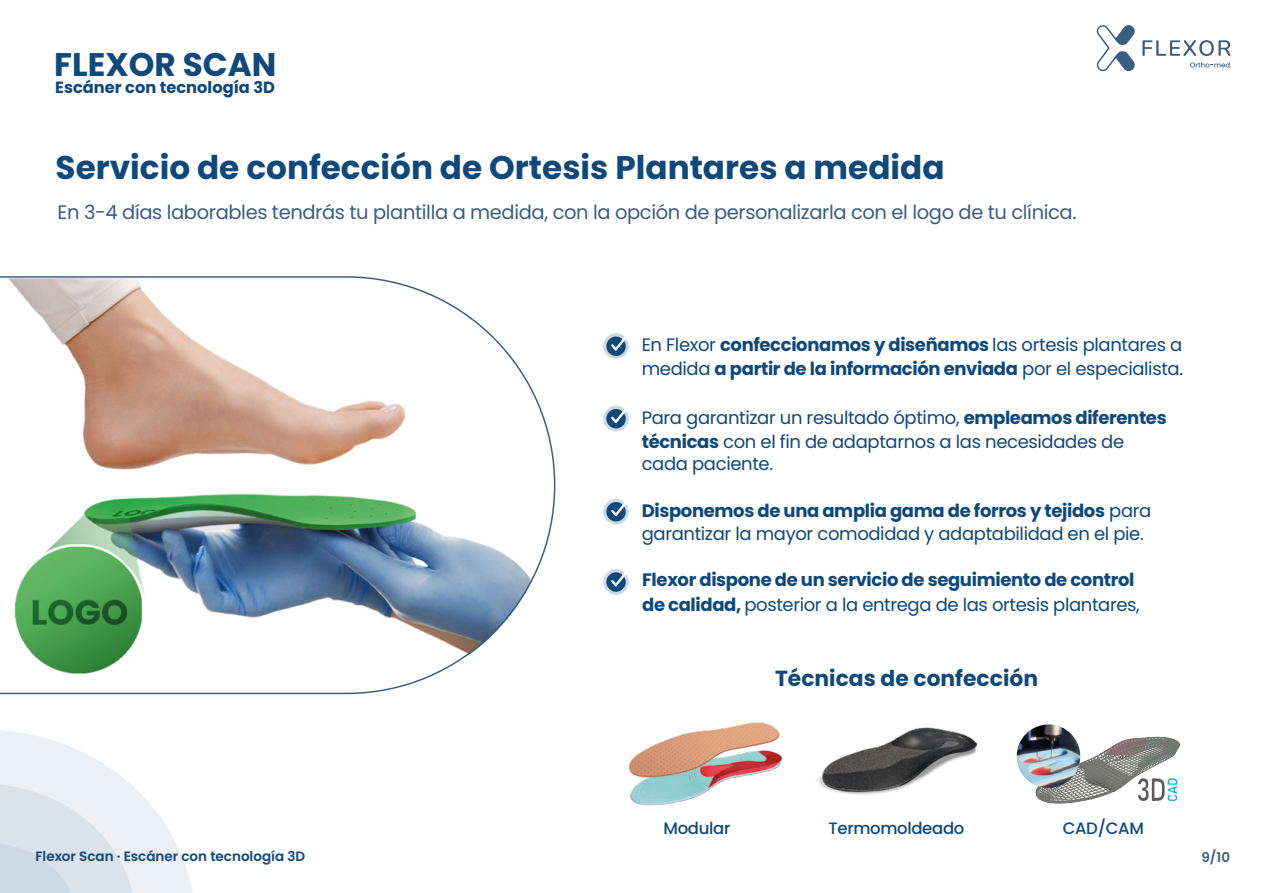
<style>
.page{position:relative;width:1263px;height:893px;background:#fff}
.page>*{position:absolute;margin:0;border:0;box-sizing:border-box;transform-origin:0 0}
.t1{font:700 32.7px "Poppins";color:#0f497b}
.t2{font:700 21.9px "Poppins";color:#0f497b}
.t3{font:19.5px "Poppins";letter-spacing:-.02em;color:#3c5d82}
.t4{font:700 18px/24.2px "Poppins";letter-spacing:-.02em;color:#0f497b}
.t5{font:18px/24.2px "Poppins";letter-spacing:-.02em;color:#0f497b}
.t6{font:500 16.5px "Poppins";letter-spacing:-.02em;color:#0f497b}
.t7{font:700 16.2px "Poppins";color:#0f497b}
.t8{font:600 13.5px "Poppins";color:#0f497b}
.t9{font:600 13.5px "Poppins";color:#3e5e82}
.s1{font-weight:400}
.s2{font-weight:700}
</style>
<div class="page">
<svg style="left:0;top:730px;width:193px;height:163px"></svg>
<svg style="left:0;top:276px;width:556px;height:419px"></svg>
<svg style="left:1142px;top:40px;width:88px;height:16px"></svg>
<svg style="left:1097px;top:25px;width:38px;height:46px"></svg>
<svg style="left:1190px;top:62px;width:39px;height:6px"></svg>
<svg style="left:603px;top:333px;width:26px;height:26px"></svg>
<div style="left:606px;top:336px;width:20px;height:20px;background:#0f497b;border-radius:50%"></div>
<svg style="left:611px;top:334px;width:17px;height:17px"></svg>
<svg style="left:603px;top:406px;width:26px;height:25px"></svg>
<div style="left:606px;top:409px;width:20px;height:19px;background:#0f497b;border-radius:50%"></div>
<svg style="left:611px;top:407px;width:17px;height:16px"></svg>
<svg style="left:603px;top:499px;width:26px;height:25px"></svg>
<div style="left:606px;top:502px;width:20px;height:19px;background:#0f497b;border-radius:50%"></div>
<svg style="left:611px;top:500px;width:17px;height:16px"></svg>
<svg style="left:603px;top:569px;width:26px;height:26px"></svg>
<svg style="left:606px;top:572px;width:20px;height:20px"></svg>
<svg style="left:611px;top:570px;width:17px;height:16px"></svg>
<img style="left:818px;top:727px;width:160px;height:68px">
<svg style="left:1036px;top:737px;width:143px;height:66px"></svg>
<img style="left:1017px;top:724px;width:63px;height:64px;border-radius:32px">
<img style="left:629px;top:722px;width:154px;height:84px">
<h1 class="t1" style="left:54px;top:46px;width:224px">FLEXOR SCAN</h1>
<p class="t7" style="left:55px;top:78px;width:221px">Escáner con tecnología 3D</p>
<h1 class="t1" style="left:56px;top:149px;width:890px">Servicio de confección de Ortesis Plantares a medida</h1>
<p class="t3" style="left:58px;top:201px;width:1020px">En 3-4 días laborables tendrás tu plantilla a medida, con la opción de personalizarla con el logo de tu clínica.</p>
<p class="t4" style="left:642px;top:333px;width:543px"><span class="s1">En Flexor</span> confeccionamos y diseñamos <span class="s1">las ortesis plantares a medida</span> a partir de la información enviada <span class="s1">por el especialista.</span></p>
<p class="t5" style="left:642px;top:405px;width:526px">Para garantizar un resultado óptimo, <span class="s2">empleamos diferentes técnicas</span> con el fin de adaptarnos a las necesidades de</p>
<p class="t5" style="left:642px;top:452px;width:133px">cada paciente.</p>
<p class="t5" style="left:642px;top:500px;width:511px;line-height:22.5px"><span class="s2">Disponemos de una amplia gama de forros y tejidos</span> para garantizar la mayor comodidad y adaptabilidad en el pie.</p>
<p class="t4" style="left:642px;top:568px;width:499px">Flexor dispone de un servicio de seguimiento de control de calidad, <span class="s1">posterior a la entrega de las ortesis plantares,</span></p>
<p class="t2" style="left:775px;top:665px;width:265px">Técnicas de confección</p>
<p class="t6" style="left:663px;top:819px;width:68px">Modular</p>
<p class="t6" style="left:828px;top:818px;width:137px">Termomoldeado</p>
<p class="t6" style="left:1063px;top:819px;width:83px">CAD/CAM</p>
<p class="t8" style="left:35px;top:849px;width:271px">Flexor Scan · Escáner con tecnología 3D</p>
<p class="t9" style="left:1201px;top:850px;width:30px">9/10</p>
</div>
